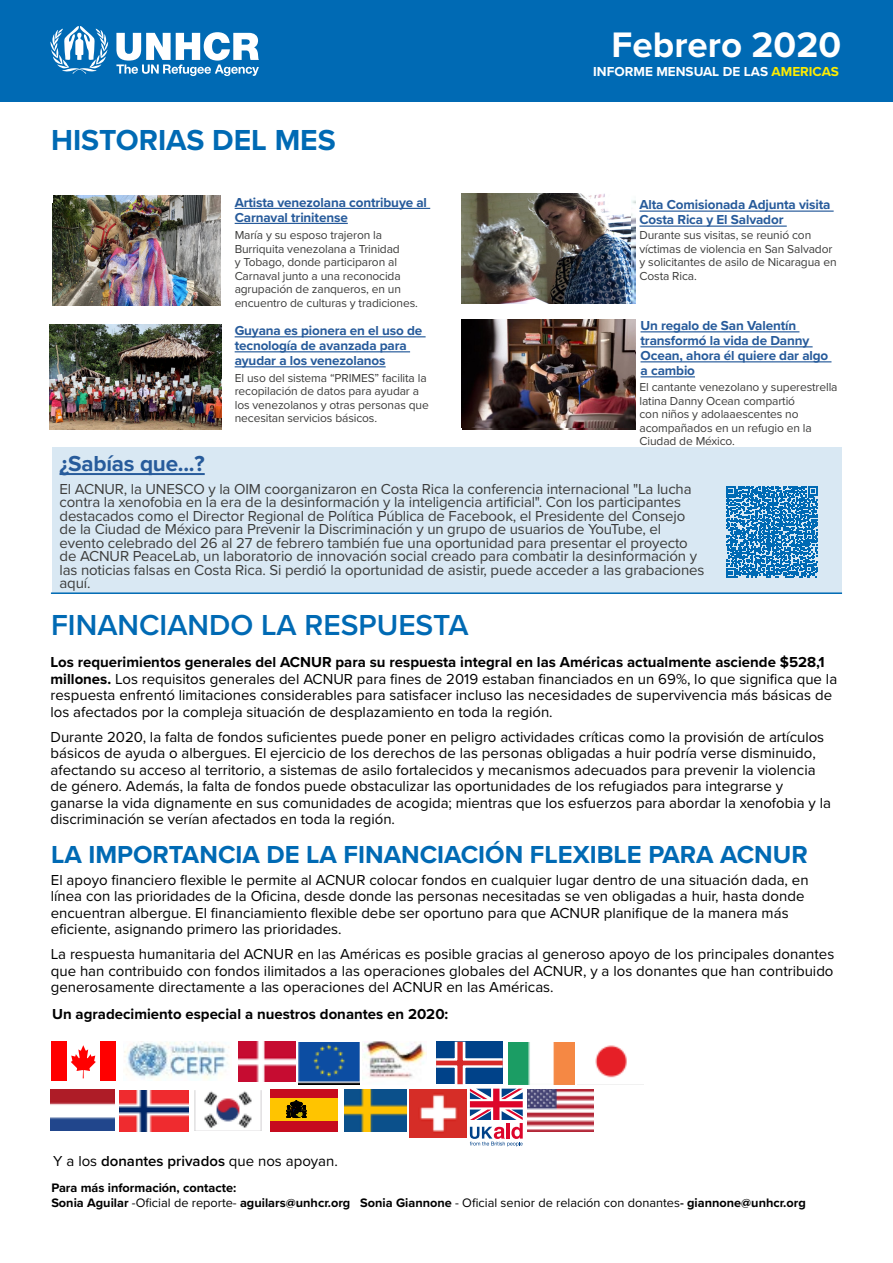
<style>
.page{position:relative;width:893px;height:1263px;background:#fff}
.page>*{position:absolute;margin:0;border:0;box-sizing:border-box;transform-origin:0 0}
.t1{font:700 36.75px "Proxima Nova";color:#fff}
.t2{font:600 30px "Proxima Nova";color:#006ab4}
.t3{font:700 30px "Proxima Nova";color:#006ab4}
.t4{font:700 25.5px "Proxima Nova";color:#006ab4}
.t5{font:700 22.5px "Proxima Nova";letter-spacing:-.01em;color:#275b9b}
.t6{font:15px/16.5px "Proxima Nova";color:#000}
.t7{font:15px/13.5px "Proxima Nova";letter-spacing:-.01em;color:#3c3c3b}
.t8{font:700 15px "Proxima Nova";color:#000}
.t9{font:700 13.5px/15px "Proxima Nova";letter-spacing:-.01em;color:#275b9b}
.t10{font:700 13.5px "Proxima Nova";color:#fff}
.t11{font:700 12.75px/15.3px "Proxima Nova";color:#000}
.t12{font:12px/13.5px "Proxima Nova";letter-spacing:-.01em;color:#3c3c3b}
.s1{color:#ffed00}
.s2{font-weight:700}
.s3{font-weight:600}
.s4{font-weight:400}
</style>
<div class="page">
<div style="left:52px;top:448px;width:790px;height:146px;background:#d9e8f3"></div>
<hr style="left:235px;top:208px;width:195px;height:1px;background:#275b9b">
<hr style="left:235px;top:223px;width:113px;height:1px;background:#275b9b">
<hr style="left:235px;top:336px;width:191px;height:1px;background:#275b9b">
<hr style="left:235px;top:351px;width:175px;height:1px;background:#275b9b">
<hr style="left:235px;top:366px;width:151px;height:1px;background:#275b9b">
<img style="left:124px;top:1042px;width:106px;height:39px">
<img style="left:238px;top:1042px;width:57px;height:39px">
<img style="left:523px;top:1043px;width:51px;height:41px">
<img style="left:194px;top:1090px;width:68px;height:41px">
<img style="left:50px;top:1089px;width:64px;height:42px">
<img style="left:119px;top:1090px;width:70px;height:41px">
<img style="left:344px;top:1090px;width:62px;height:41px">
<img style="left:410px;top:1089px;width:26px;height:48px">
<div style="left:51px;top:1041px;width:64px;height:40px;background:#f00"></div>
<div style="left:67px;top:1041px;width:32px;height:40px;background:#fff"></div>
<svg style="left:71px;top:1045px;width:25px;height:33px"></svg>
<div style="left:270px;top:1089px;width:68px;height:42px;background:#c60b1e"></div>
<div style="left:270px;top:1098px;width:68px;height:22px;background:#ffc400"></div>
<svg style="left:286px;top:1100px;width:20px;height:18px"></svg>
<svg style="left:436px;top:1042px;width:87px;height:104px"></svg>
<hr style="left:639px;top:211px;width:195px;height:1px;background:#275b9b">
<hr style="left:639px;top:226px;width:148px;height:1px;background:#275b9b">
<hr style="left:51px;top:592px;width:791px;height:2px;background:#006ab4">
<hr style="left:60px;top:473px;width:145px;height:2px;background:#275b9b">
<img style="left:527px;top:1089px;width:67px;height:42px">
<img style="left:595px;top:1045px;width:32px;height:33px">
<hr style="left:640px;top:331px;width:159px;height:1px;background:#275b9b">
<hr style="left:640px;top:346px;width:173px;height:1px;background:#275b9b">
<hr style="left:640px;top:361px;width:191px;height:1px;background:#275b9b">
<hr style="left:640px;top:376px;width:55px;height:1px;background:#275b9b">
<svg style="left:726px;top:486px;width:91px;height:91px"></svg>
<img style="left:631px;top:200px;width:4px;height:103px">
<img style="left:363px;top:1042px;width:64px;height:37px">
<img style="left:298px;top:1043px;width:61px;height:41px">
<div style="left:0;top:0;width:893px;height:102px;background:#006ab4"></div>
<svg style="left:50px;top:26px;width:59px;height:48px"></svg>
<svg style="left:116px;top:32px;width:143px;height:44px"></svg>
<img style="left:53px;top:195px;width:168px;height:110px">
<img style="left:461px;top:320px;width:174px;height:108px">
<img style="left:50px;top:324px;width:171px;height:105px">
<img style="left:462px;top:193px;width:169px;height:110px">
<h2 class="t3" style="left:51px;top:118px;width:286px">HISTORIAS DEL MES</h2>
<p class="t9" style="left:235px;top:194px;width:194px">Artista venezolana contribuye al<br>Carnaval trinitense</p>
<p class="t12" style="left:235px;top:228px;width:185px">María y su esposo trajeron la<br>Burriquita venezolana a Trinidad<br>y Tobago, donde participaron al<br>Carnaval junto a una reconocida agrupación de zanqueros, en un encuentro de culturas y tradiciones.</p>
<p class="t9" style="left:235px;top:323px;width:189px">Guyana es pionera en el uso de tecnología de avanzada para ayudar a los venezolanos</p>
<h3 class="t5" style="left:60px;top:447px;width:147px">¿Sabías que...?</h3>
<p class="t12" style="left:235px;top:370px;width:195px">El uso del sistema “PRIMES” facilita la recopilación de datos para ayudar a los venezolanos y otras personas que necesitan servicios básicos.</p>
<h1 class="t1" style="left:612px;top:17px;width:231px">Febrero 2020</h1>
<p class="t10" style="left:593px;top:62px;width:247px">INFORME MENSUAL DE LAS <span class="s1">AMERICAS</span></p>
<p class="t9" style="left:639px;top:197px;width:192px">Alta Comisionada Adjunta visita<br>Costa Rica y El Salvador</p>
<p class="t12" style="left:639px;top:228px;width:199px">Durante sus visitas, se reunió con víctimas de violencia en San Salvador y solicitantes de asilo de Nicaragua en<br>Costa Rica.</p>
<p class="t9" style="left:640px;top:318px;width:189px">Un regalo de San Valentín transformó la vida de Danny<br>Ocean, ahora él quiere dar algo a cambio</p>
<p class="t12" style="left:639px;top:380px;width:200px">El cantante venezolano y superestrella latina Danny Ocean compartió<br>con niños y adolaaescentes no acompañados en un refugio en la<br>Ciudad de México.</p>
<p class="t7" style="left:60px;top:481px;width:646px">El ACNUR, la UNESCO y la OIM coorganizaron en Costa Rica la conferencia internacional "La lucha contra la xenofobia en la era de la desinformación y la inteligencia artificial". Con los participantes destacados como el Director Regional de Política Pública de Facebook, el Presidente del Consejo de la Ciudad de México para Prevenir la Discriminación y un grupo de usuarios de YouTube, el evento celebrado del 26 al 27 de febrero también fue una oportunidad para presentar el proyecto de ACNUR PeaceLab, un laboratorio de innovación social creado para combatir la desinformación y las noticias falsas en Costa Rica. Si perdió la oportunidad de asistir, puede acceder a las grabaciones aquí.</p>
<h2 class="t2" style="left:51px;top:603px;width:419px">FINANCIANDO LA RESPUESTA</h2>
<p class="t6" style="left:51px;top:653px;width:788px"><span class="s2">Los requerimientos generales del ACNUR para su respuesta integral en las Américas actualmente asciende $528,1 millones.</span> Los requisitos generales del ACNUR para fines de 2019 estaban financiados en un 69%, lo que significa que la respuesta enfrentó limitaciones considerables para satisfacer incluso las necesidades de supervivencia más básicas de los afectados por la compleja situación de desplazamiento en toda la región.</p>
<p class="t6" style="left:51px;top:728px;width:782px">Durante 2020, la falta de fondos suficientes puede poner en peligro actividades críticas como la provisión de artículos básicos de ayuda o albergues. El ejercicio de los derechos de las personas obligadas a huir podría verse disminuido, afectando su acceso al territorio, a sistemas de asilo fortalecidos y mecanismos adecuados para prevenir la violencia de género. Además, la falta de fondos puede obstaculizar las oportunidades de los refugiados para integrarse y ganarse la vida dignamente en sus comunidades de acogida; mientras que los esfuerzos para abordar la xenofobia y la discriminación se verían afectados en toda la región.</p>
<h3 class="t4" style="left:51px;top:835px;width:758px">LA IMPORTANCIA DE LA FINANCIACIÓN FLEXIBLE PARA ACNUR</h3>
<p class="t6" style="left:51px;top:871px;width:759px">El apoyo financiero flexible le permite al ACNUR colocar fondos en cualquier lugar dentro de una situación dada, en línea con las prioridades de la Oficina, desde donde las personas necesitadas se ven obligadas a huir, hasta donde encuentran albergue. El financiamiento flexible debe ser oportuno para que ACNUR planifique de la manera más eficiente, asignando primero las prioridades.</p>
<p class="t6" style="left:51px;top:945px;width:785px;text-align:justify">La respuesta humanitaria del ACNUR en las Américas es posible gracias al generoso apoyo de los principales donantes que han contribuido con fondos ilimitados a las operaciones globales del ACNUR, y a los donantes que han contribuido generosamente directamente a las operaciones del ACNUR en las Américas.</p>
<p class="t8" style="left:52px;top:1003px;width:398px">Un agradecimiento especial a nuestros donantes en 2020:</p>
<p class="t6" style="left:53px;top:1152px;width:286px">Y a los <span class="s3">donantes privados</span> que nos apoyan.</p>
<p class="t11" style="left:51px;top:1179px;width:756px">Para más información, contacte:<br>Sonia Aguilar <span class="s4">-Oficial de reporte-</span> aguilars@unhcr.org Sonia Giannone <span class="s4">- Oficial senior de relación con donantes</span><span class="s3">-</span> giannone@unhcr.org</p>
</div>
